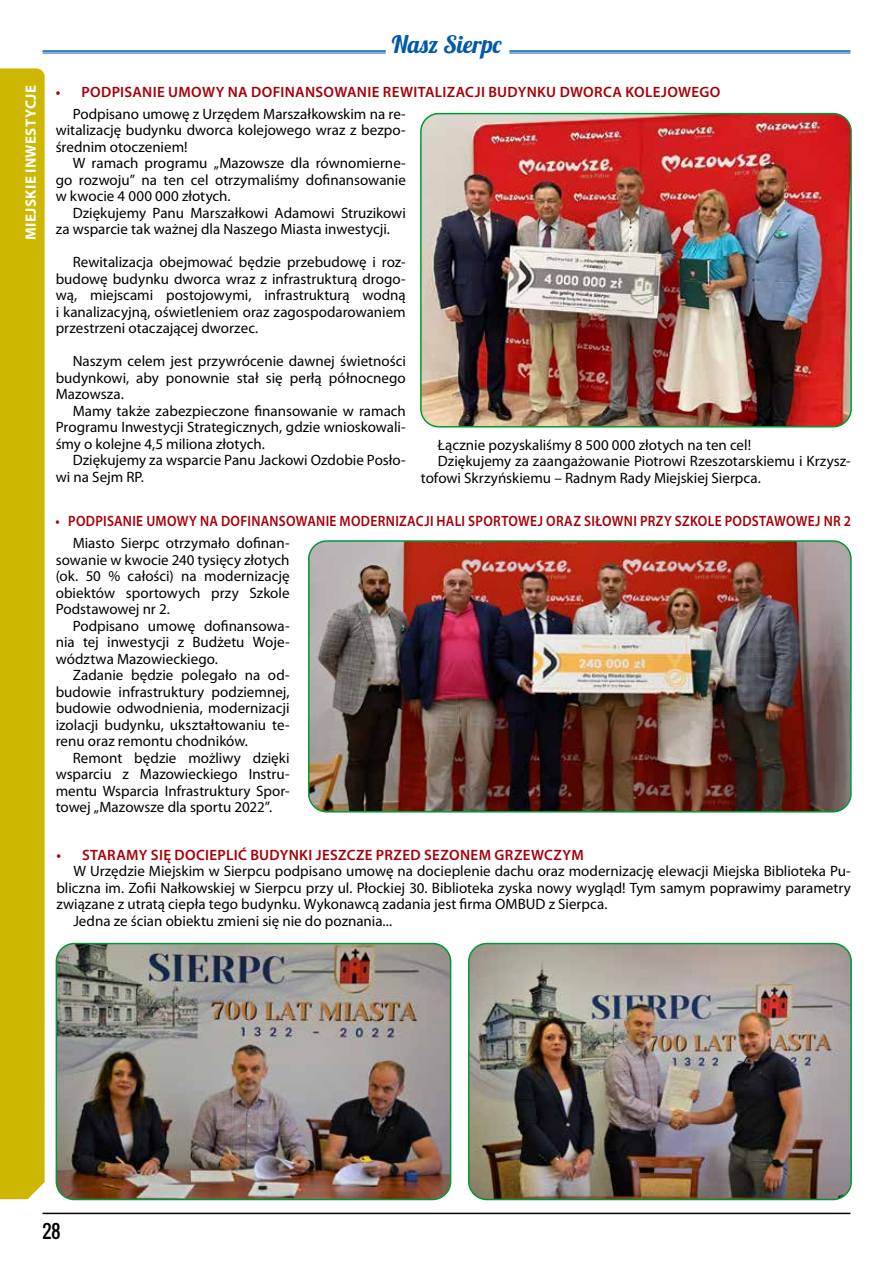
<style>
.page{position:relative;width:893px;height:1263px;background:#fff}
.page>*{position:absolute;margin:0;border:0;box-sizing:border-box;transform-origin:0 0}
.t1{font:24px "Lobster 1.4";color:#005aa9}
.t2{font:18px "Oswald";color:#000}
.t3{font:15px/16.5px "Myriad Pro";color:#000;text-align:justify}
.t4{font:600 15px "Myriad Pro";letter-spacing:.025em;color:#a50009}
.t5{font:600 15px "Myriad Pro";letter-spacing:.025em;color:#a50009;scale:.9 1}
.t6{font:700 15px "Myriad Pro";letter-spacing:.03em;color:#fff}
</style>
<div class="page">
<div style="left:0;top:68px;width:45px;height:1131px;background:#ceb700"></div>
<img style="left:421px;top:114px;width:430px;height:313px">
<div style="left:420px;top:113px;width:432px;height:314px;border:2px solid #009836;border-radius:18px"></div>
<img style="left:309px;top:543px;width:541px;height:269px">
<div style="left:308px;top:540px;width:544px;height:272px;border:2px solid #009836;border-radius:18px"></div>
<img style="left:469px;top:943px;width:382px;height:256px">
<div style="left:468px;top:943px;width:384px;height:257px;border:2px solid #009836;border-radius:18px"></div>
<img style="left:56px;top:943px;width:395px;height:256px">
<div style="left:56px;top:943px;width:395px;height:257px;border:2px solid #009836;border-radius:18px"></div>
<hr style="left:43px;top:50px;width:343px;height:2px;background:#005aa9">
<hr style="left:43px;top:53px;width:343px;height:1px;background:#005aa9">
<hr style="left:509px;top:50px;width:341px;height:2px;background:#005aa9">
<hr style="left:509px;top:53px;width:341px;height:1px;background:#005aa9">
<hr style="left:43px;top:1213px;width:807px;height:1px;background:#000">
<h1 class="t1" style="left:392px;top:29px;width:111px">Nasz Sierpc</h1>
<p class="t6" style="left:21px;top:240px;width:156px;rotate:-90deg">MIEJSKIE INWESTYCJE</p>
<p class="t4" style="left:56px;top:82px;width:666px">• PODPISANIE UMOWY NA DOFINANSOWANIE REWITALIZACJI BUDYNKU DWORCA KOLEJOWEGO</p>
<p class="t3" style="left:56px;top:105px;width:352px;text-indent:17px">Podpisano umowę z Urzędem Marszałkowskim na re&shy;witalizację budynku dworca kolejowego wraz z bezpo&shy;średnim otoczeniem!</p>
<p class="t3" style="left:56px;top:155px;width:352px;text-indent:17px">W ramach programu „Mazowsze dla równomierne&shy;go rozwoju” na ten cel otrzymaliśmy dofinansowanie w kwocie 4 000 000 złotych.</p>
<p class="t3" style="left:56px;top:204px;width:352px;text-indent:17px">Dziękujemy Panu Marszałkowi Adamowi Struzikowi za wsparcie tak ważnej dla Naszego Miasta inwestycji.</p>
<p class="t3" style="left:56px;top:254px;width:352px;text-indent:17px">Rewitalizacja obejmować będzie przebudowę i roz&shy;budowę budynku dworca wraz z infrastrukturą drogo&shy;wą, miejscami postojowymi, infrastrukturą wodną i kanalizacyjną, oświetleniem oraz zagospodarowaniem przestrzeni otaczającej dworzec.</p>
<p class="t3" style="left:56px;top:353px;width:352px;text-indent:17px">Naszym celem jest przywrócenie dawnej świetności budynkowi, aby ponownie stał się perłą północnego Mazowsza.</p>
<p class="t3" style="left:56px;top:402px;width:352px;text-indent:17px">Mamy także zabezpieczone finansowanie w ramach Programu Inwestycji Strategicznych, gdzie wnioskowali&shy;śmy o kolejne 4,5 miliona złotych.</p>
<p class="t3" style="left:56px;top:452px;width:352px;text-indent:17px">Dziękujemy za wsparcie Panu Jackowi Ozdobie Posło&shy;wi na Sejm RP.</p>
<p class="t3" style="left:438px;top:436px;width:315px">Łącznie pozyskaliśmy 8 500 000 złotych na ten cel!</p>
<p class="t3" style="left:438px;top:453px;width:414px">Dziękujemy za zaangażowanie Piotrowi Rzeszotarskiemu i Krzysz-</p>
<p class="t3" style="left:421px;top:469px;width:341px">tofowi Skrzyńskiemu – Radnym Rady Miejskiej Sierpca.</p>
<p class="t5" style="left:55px;top:511px;width:885px">• PODPISANIE UMOWY NA DOFINANSOWANIE MODERNIZACJI HALI SPORTOWEJ ORAZ SIŁOWNI PRZY SZKOLE PODSTAWOWEJ NR 2</p>
<p class="t3" style="left:56px;top:535px;width:235px;text-indent:17px">Miasto Sierpc otrzymało dofinan&shy;sowanie w kwocie 240 tysięcy złotych (ok. 50 % całości) na modernizację obiektów sportowych przy Szkole Podstawowej nr 2.</p>
<p class="t3" style="left:56px;top:617px;width:235px;text-indent:17px">Podpisano umowę dofinansowa&shy;nia tej inwestycji z Budżetu Woje&shy;wództwa Mazowieckiego.</p>
<p class="t3" style="left:56px;top:667px;width:235px;text-indent:17px">Zadanie będzie polegało na od&shy;budowie infrastruktury podziemnej, budowie odwodnienia, modernizacji izolacji budynku, ukształtowaniu te&shy;renu oraz remontu chodników.</p>
<p class="t3" style="left:56px;top:749px;width:235px;text-indent:17px">Remont będzie możliwy dzięki wsparciu z Mazowieckiego Instru&shy;mentu Wsparcia Infrastruktury Spor&shy;towej „Mazowsze dla sportu 2022”.</p>
<p class="t4" style="left:56px;top:845px;width:529px">• STARAMY SIĘ DOCIEPLIĆ BUDYNKI JESZCZE PRZED SEZONEM GRZEWCZYM</p>
<p class="t3" style="left:73px;top:862px;width:779px">W Urzędzie Miejskim w Sierpcu podpisano umowę na docieplenie dachu oraz modernizację elewacji Miejska Biblioteka Pu-</p>
<p class="t3" style="left:56px;top:879px;width:796px">bliczna im. Zofii Nałkowskiej w Sierpcu przy ul. Płockiej 30. Biblioteka zyska nowy wygląd! Tym samym poprawimy parametry</p>
<p class="t3" style="left:56px;top:895px;width:553px">związane z utratą ciepła tego budynku. Wykonawcą zadania jest firma OMBUD z Sierpca.</p>
<p class="t3" style="left:73px;top:912px;width:320px">Jedna ze ścian obiektu zmieni się nie do poznania...</p>
<p class="t2" style="left:43px;top:1218px;width:19px">28</p>
</div>
